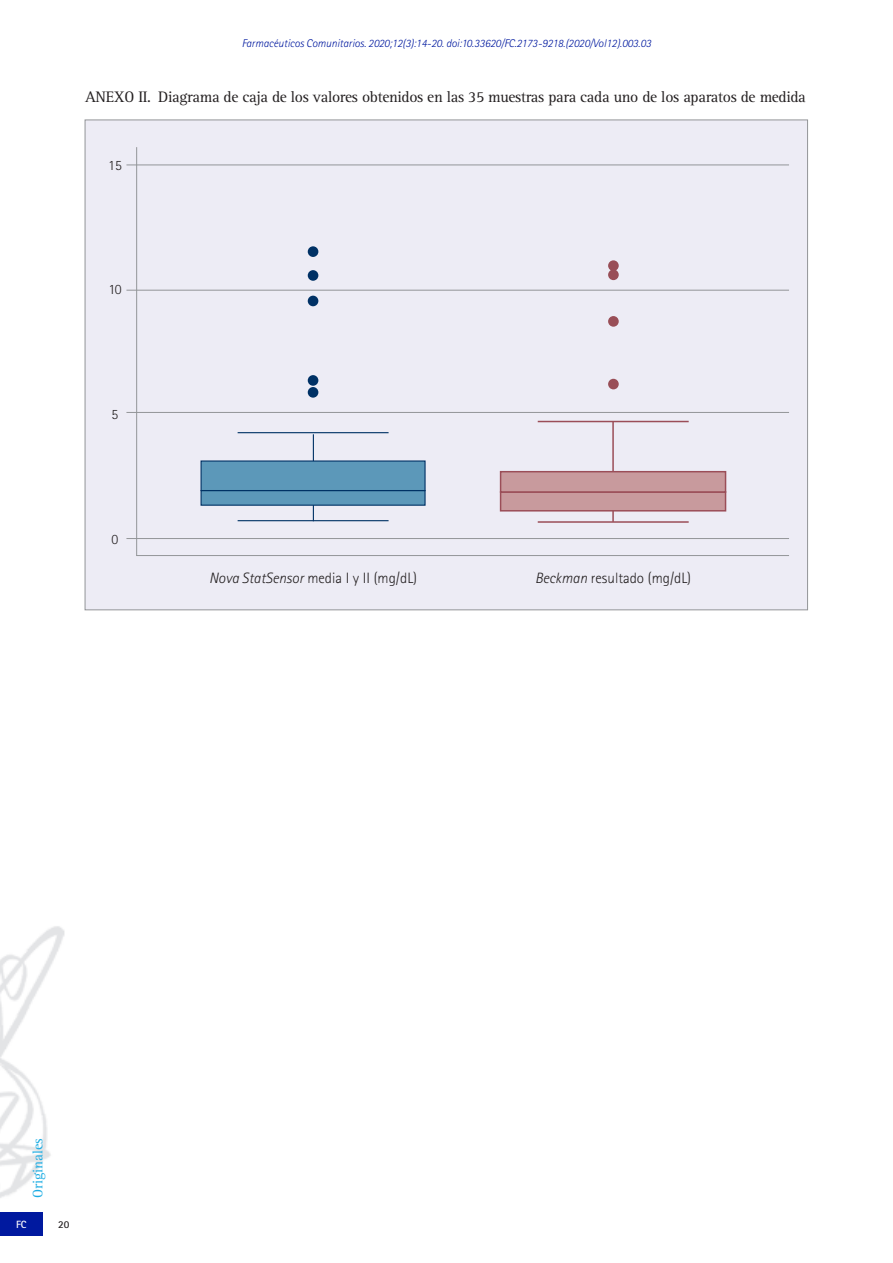
<style>
.page{position:relative;width:893px;height:1263px;background:#fff}
.page>*{position:absolute;margin:0;border:0;box-sizing:border-box;transform-origin:0 0}
.t2{font:15.75px "Rotis Serif";letter-spacing:-.02em;color:#231f20}
.texto_tabla{font:300 15px "Rotis Sans Serif";color:#231f20}
.t1{font:14.25px "Rotis Serif";color:#1bace3}
.texto_tabla-2{font:300 14.25px "Rotis Sans Serif";color:#231f20}
.None-2{font:italic 300 11.25px "Rotis Sans Serif";color:#00199f}
.t3{font:700 10.5px "Rotis Sans Serif";color:#fff}
.t4{font:700 10.5px "Rotis Sans Serif";color:#231f20}
.s1{font-style:italic}
</style>
<div class="page">
<div style="left:0;top:1212px;width:43px;height:23px;background:#00199f"></div>
<img style="left:0;top:926px;width:65px;height:272px">
<div style="left:85px;top:120px;width:723px;height:490px;background:#edecf5;border:1px solid #939598"></div>
<hr style="left:313px;top:434px;width:1px;height:87px;background:#003265">
<hr style="left:612px;top:421px;width:2px;height:101px;background:#9b4e58">
<hr style="left:136px;top:147px;width:1px;height:409px;background:#939598">
<div style="left:308px;top:246px;width:10px;height:11px;background:#003165;border-radius:50%"></div>
<div style="left:308px;top:270px;width:10px;height:11px;background:#003165;border-radius:50%"></div>
<div style="left:308px;top:296px;width:10px;height:10px;background:#003165;border-radius:50%"></div>
<div style="left:308px;top:375px;width:10px;height:11px;background:#003165;border-radius:50%"></div>
<div style="left:308px;top:387px;width:10px;height:11px;background:#003165;border-radius:50%"></div>
<div style="left:608px;top:260px;width:11px;height:11px;background:#994e57;border-radius:50%"></div>
<div style="left:608px;top:269px;width:11px;height:11px;background:#994e57;border-radius:50%"></div>
<div style="left:608px;top:316px;width:11px;height:11px;background:#994e57;border-radius:50%"></div>
<div style="left:608px;top:379px;width:11px;height:10px;background:#994e57;border-radius:50%"></div>
<hr style="left:136px;top:555px;width:653px;height:1px;background:#939598">
<hr style="left:126px;top:538px;width:663px;height:1px;background:#939598">
<hr style="left:126px;top:412px;width:663px;height:1px;background:#939598">
<hr style="left:126px;top:290px;width:663px;height:1px;background:#939598">
<div style="left:201px;top:490px;width:225px;height:16px;background:#5c98b9;border:1px solid #003265"></div>
<div style="left:201px;top:460px;width:225px;height:31px;background:#5c98b9;border:1px solid #003265"></div>
<div style="left:500px;top:491px;width:226px;height:20px;background:#c89a9d;border:2px solid #9b4e58"></div>
<div style="left:500px;top:471px;width:226px;height:22px;background:#c89a9d;border:2px solid #9b4e58"></div>
<hr style="left:538px;top:421px;width:151px;height:1px;background:#9b4e58">
<hr style="left:538px;top:521px;width:151px;height:2px;background:#9b4e58">
<hr style="left:238px;top:432px;width:151px;height:1px;background:#003265">
<hr style="left:238px;top:520px;width:151px;height:1px;background:#003265">
<hr style="left:126px;top:165px;width:663px;height:1px;background:#939598">
<p class="None-2" style="left:242px;top:36px;width:411px">Farmacéuticos Comunitarios. 2020;12(3):14-20. doi:10.33620/FC.2173-9218.(2020/Vol12).003.03</p>
<p class="t2" style="left:85px;top:88px;width:722px">ANEXO II. Diagrama de caja de los valores obtenidos en las 35 muestras para cada uno de los aparatos de medida</p>
<p class="texto_tabla-2" style="left:108px;top:157px;width:15px">15</p>
<p class="texto_tabla-2" style="left:108px;top:281px;width:15px">10</p>
<p class="texto_tabla-2" style="left:112px;top:406px;width:8px">5</p>
<p class="texto_tabla-2" style="left:112px;top:531px;width:8px">0</p>
<p class="texto_tabla" style="left:209px;top:569px;width:210px"><span class="s1">Nova StatSensor</span> media I y II (mg/dL)</p>
<p class="texto_tabla" style="left:535px;top:569px;width:158px"><span class="s1">Beckman</span> resultado (mg/dL)</p>
<p class="t1" style="left:30px;top:1198px;width:61px;rotate:-90deg">Originales</p>
<p class="t3" style="left:16px;top:1217px;width:12px">FC</p>
<p class="t4" style="left:58px;top:1217px;width:13px">20</p>
</div>
